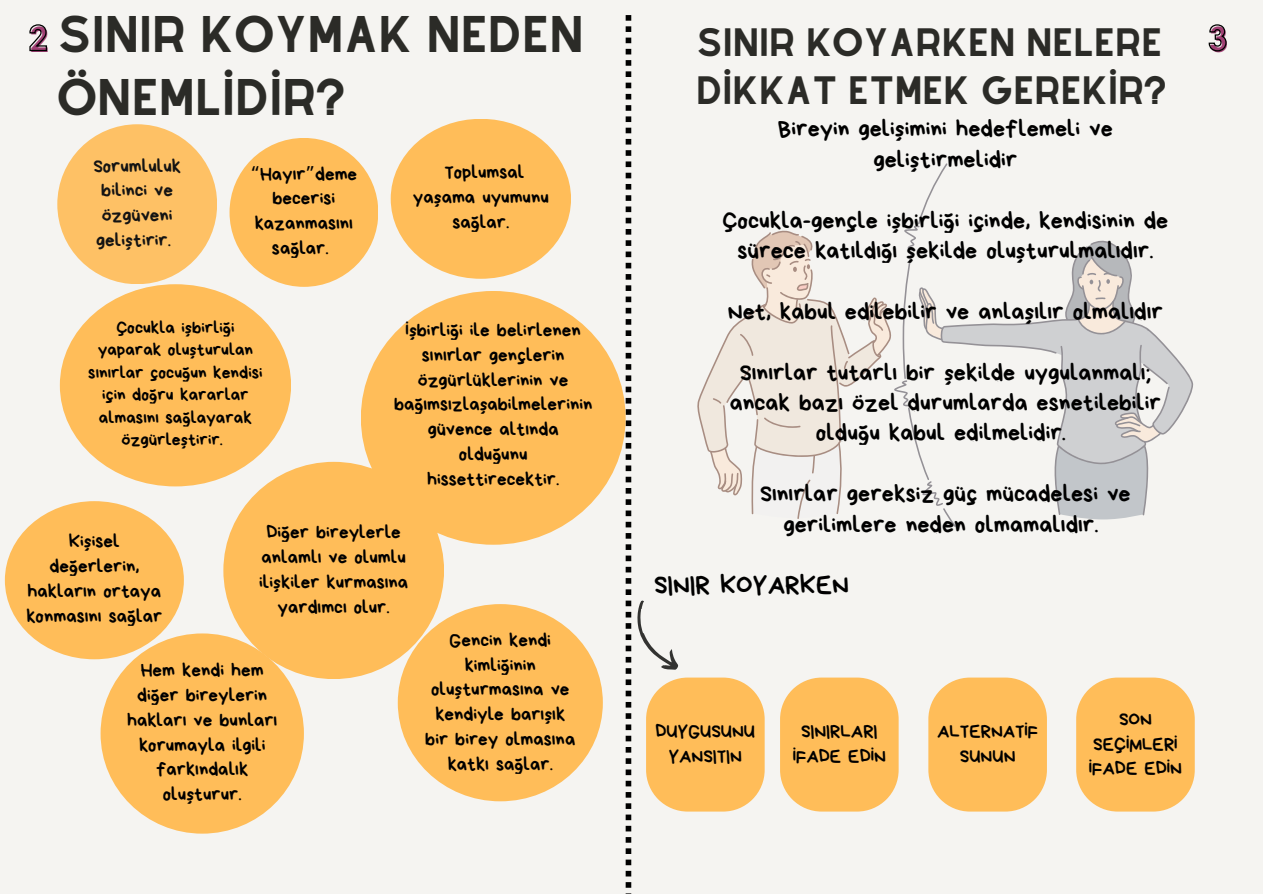
<style>
.page{position:relative;width:1263px;height:894px;background:#fff}
.page>*{position:absolute;margin:0;border:0;box-sizing:border-box;transform-origin:0 0}
.t1{font:45px/63px "Alyssum Sans";color:#2b2b27}
.t2{font:34.65px/48.3px "Alyssum Sans";color:#2b2b27}
.t3{font:700 33.6px "Neue Einstellung";color:#9f3f73}
.t4{font:27px "Bryndan Write";color:#000}
.t5{font:24px/30.3px "Bryndan Write";color:#000;text-align:center}
.t6{font:19.05px/24.8px "Bryndan Write";color:#000;text-align:center}
.t7{font:17.55px/22.5px "Bryndan Write";color:#000;text-align:center}
.s1{font-family:"Noto Sans Gurmukhi"}
</style>
<div class="page">
<div style="left:0;top:0;width:1263px;height:893px;background:#f5f4f1"></div>
<svg style="left:29px;top:24px;width:19px;height:28px"></svg>
<svg style="left:1208px;top:24px;width:19px;height:28px"></svg>
<div style="left:57px;top:124px;width:160px;height:160px;background:#fec165;border-radius:50%"></div>
<div style="left:391px;top:119px;width:180px;height:160px;background:#ffbd59;border-radius:50%"></div>
<div style="left:361px;top:291px;width:265px;height:253px;background:#ffbd59;border-radius:50%"></div>
<div style="left:230px;top:138px;width:148px;height:149px;background:#ffbd59;border-radius:50%"></div>
<div style="left:60px;top:284px;width:231px;height:202px;background:#ffbd59;border-radius:50%"></div>
<div style="left:223px;top:461px;width:221px;height:218px;background:#ffbd59;border-radius:50%"></div>
<div style="left:5px;top:501px;width:179px;height:158px;background:#ffbd59;border-radius:50%"></div>
<div style="left:101px;top:633px;width:203px;height:200px;background:#ffbd59;border-radius:50%"></div>
<div style="left:398px;top:604px;width:205px;height:197px;background:#ffbd59;border-radius:50%"></div>
<svg style="left:624px;top:15px;width:571px;height:873px"></svg>
<p class="t1" style="left:57px;top:3px;width:528px">SINIR KOYMAK NEDEN<br>ÖNEMLİDİR?</p>
<p class="t3" style="left:30px;top:9px;width:21px">2</p>
<p class="t3" style="left:1209px;top:9px;width:22px">3</p>
<p class="t2" style="left:696px;top:18px;width:470px">SINIR KOYARKEN NELERE<br>DİKKAT ETMEK GEREKİR?</p>
<p class="t6" style="left:93px;top:153px;width:89px;text-align:left">Sorumluluk bilinci ve özgüveni geliştirir.</p>
<p class="t6" style="left:251px;top:161px;width:108px"><span class="s1">“</span>Hayır<span class="s1">”</span>deme becerisi kazanmasını sağlar.</p>
<p class="t7" style="left:88px;top:316px;width:176px">Çocukla işbirliği yaparak oluşturulan sınırlar çocuğun kendisi için doğru kararlar almasını sağlayarak özgürleştirir.</p>
<p class="t6" style="left:413px;top:160px;width:137px">Toplumsal yaşama uyumunu sağlar.</p>
<p class="t6" style="left:394px;top:318px;width:200px">İşbirliği ile belirlenen sınırlar gençlerin özgürlüklerinin ve bağımsızlaşabilmelerinin güvence altında olduğunu hissettirecektir.</p>
<p class="t6" style="left:259px;top:520px;width:150px">Diğer bireylerle anlamlı ve olumlu ilişkiler kurmasına yardımcı olur.</p>
<p class="t6" style="left:26px;top:529px;width:137px">Kişisel değerlerin, hakların ortaya konmasını sağlar</p>
<p class="t6" style="left:127px;top:658px;width:152px">Hem kendi hem diğer bireylerin hakları ve bunları korumayla ilgili farkındalık oluşturur.</p>
<p class="t6" style="left:425px;top:627px;width:152px">Gencin kendi kimliğinin oluşturmasına ve kendiyle barışık bir birey olmasına katkı sağlar.</p>
<p class="t5" style="left:778px;top:114px;width:336px">Bireyin gelişimini hedeflemeli ve geliştirmelidir</p>
<p class="t5" style="left:722px;top:205px;width:447px">Çocukla-gençle işbirliği içinde, kendisinin de sürece katıldığı şekilde oluşturulmalıdır.</p>
<p class="t5" style="left:728px;top:296px;width:437px">Net, kabul edilebilir ve anlaşılır olmalıdır</p>
<p class="t5" style="left:730px;top:357px;width:433px">Sınırlar tutarlı bir şekilde uygulanmalı; ancak bazı özel durumlarda esnetilebilir olduğu kabul edilmelidir.</p>
<p class="t5" style="left:760px;top:478px;width:372px">Sınırlar gereksiz güç mücadelesi ve gerilimlere neden olmamalıdır.</p>
<p class="t4" style="left:654px;top:571px;width:196px">SINIR KOYARKEN</p>
<p class="t6" style="left:655px;top:719px;width:101px">DUYGUSUNU<br>YANSITIN</p>
<p class="t6" style="left:793px;top:719px;width:95px">SINIRLARI<br>İFADE EDİN</p>
<p class="t6" style="left:937px;top:719px;width:103px">ALTERNATİF<br>SUNUN</p>
<p class="t6" style="left:1089px;top:706px;width:95px">SON<br>SEÇİMLERİ<br>İFADE EDİN</p>
</div>
